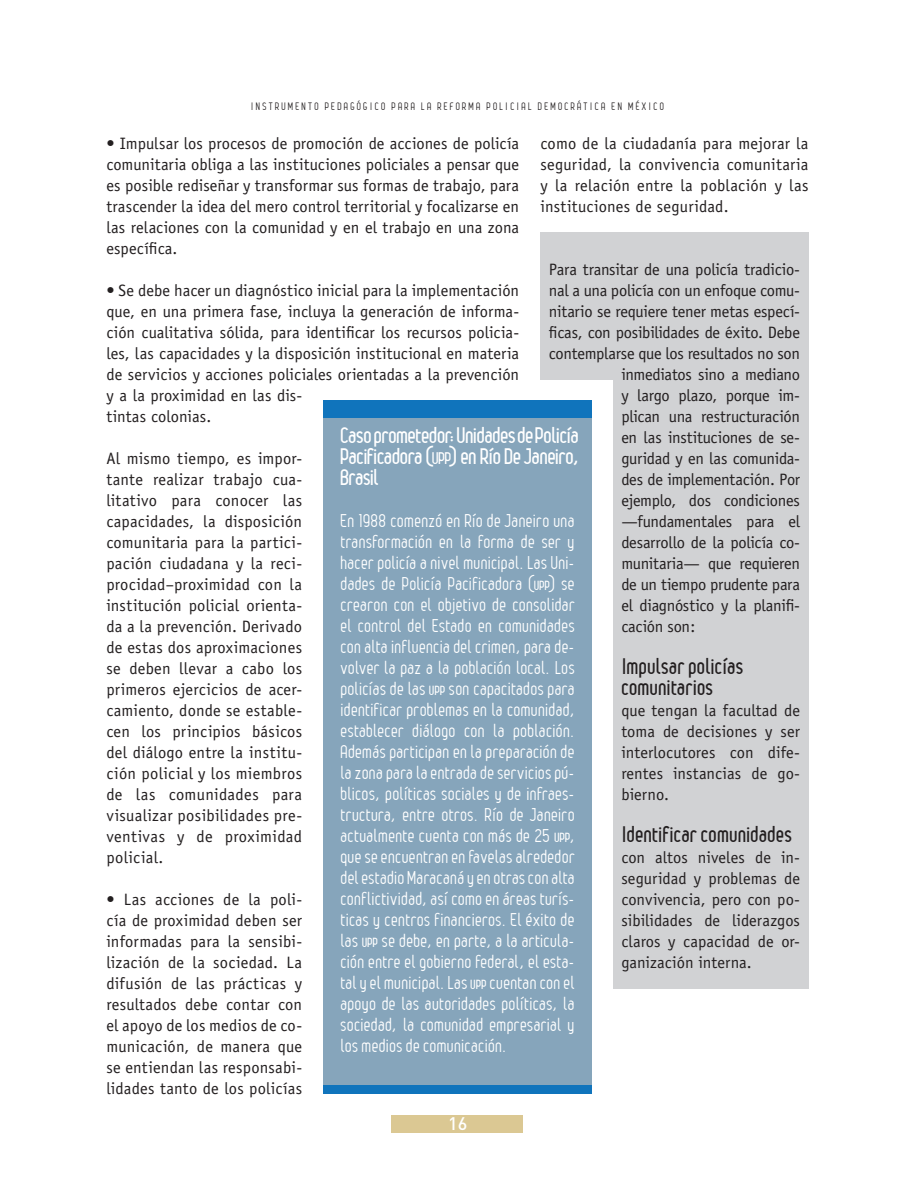
<style>
.page{position:relative;width:915px;height:1191px;background:#fff}
.page>*{position:absolute;margin:0;border:0;box-sizing:border-box;transform-origin:0 0}
.SUB_TITULO_2{font:700 21px/21px "Leger";color:#fff;text-align:justify}
.SUB_TITULO_1{font:700 21px/21px "Leger";letter-spacing:.03em;color:#231f20}
.RECUADRO{font:18px/21px "Leger";letter-spacing:.02em;color:#fff;text-align:justify}
.t1{font:500 18px "DIN";color:#fff}
.CUERPO_DE_TEXTO{font:16.5px/21px "Officina Sans";letter-spacing:.005em;color:#231f20;text-align:justify}
.DESTACADO{font:16.5px/21px "Officina Sans";letter-spacing:-.015em;color:#231f20;text-align:justify}
.t2{font:10.5px "Leger";letter-spacing:.22em;color:#231f20}
.s1{font-size:15.75px}
.s2{font-weight:700;font-size:12.3px}
</style>
<div class="page">
<div style="left:391px;top:1115px;width:132px;height:17px;background:#dbc893"></div>
<div style="left:612px;top:380px;width:196px;height:609px;background:#d1d2d4"></div>
<div style="left:540px;top:233px;width:268px;height:147px;background:#d1d2d4"></div>
<div style="left:323px;top:401px;width:268px;height:693px;background:#86a5bb"></div>
<div style="left:323px;top:401px;width:268px;height:17px;background:#1074bc"></div>
<div style="left:323px;top:1085px;width:268px;height:9px;background:#1074bc"></div>
<p class="t2" style="left:251px;top:100px;width:414px">INSTRUMENTO PEDAGÓGICO PARA LA REFORMA POLICIAL DEMOCRÁTICA EN MÉXICO</p>
<p class="CUERPO_DE_TEXTO" style="left:106px;top:133px;width:414px">• Impulsar los procesos de promoción de acciones de policía comunitaria obliga a las instituciones policiales a pensar que es posible rediseñar y transformar sus formas de trabajo, para trascender la idea del mero control territorial y focalizarse en las relaciones con la comunidad y en el trabajo en una zona específica.</p>
<p class="CUERPO_DE_TEXTO" style="left:106px;top:280px;width:414px;text-align:left">• Se debe hacer un diagnóstico inicial para la implementación que, en una primera fase, incluya la generación de informa&shy;ción cualitativa sólida, para identificar los recursos policia&shy;les, las capacidades y la disposición institucional en materia de servicios y acciones policiales orientadas a la prevención y a la proximidad en las dis-<br>tintas colonias.</p>
<p class="CUERPO_DE_TEXTO" style="left:106px;top:448px;width:197px">Al mismo tiempo, es impor&shy;tante realizar trabajo cua&shy;litativo para conocer las capacidades, la disposición comunitaria para la partici&shy;pación ciudadana y la reci&shy;procidad–proximidad con la institución policial orienta&shy;da a la prevención. Derivado de estas dos aproximaciones se deben llevar a cabo los primeros ejercicios de acer&shy;camiento, donde se estable&shy;cen los principios básicos del diálogo entre la institu&shy;ción policial y los miembros de las comunidades para visualizar posibilidades pre&shy;ventivas y de proximidad policial.</p>
<p class="CUERPO_DE_TEXTO" style="left:106px;top:889px;width:197px">• Las acciones de la poli&shy;cía de proximidad deben ser informadas para la sensibi&shy;lización de la sociedad. La difusión de las prácticas y resultados debe contar con el apoyo de los medios de co&shy;municación, de manera que se entiendan las responsabi&shy;lidades tanto de los policías</p>
<p class="CUERPO_DE_TEXTO" style="left:540px;top:133px;width:269px">como de la ciudadanía para mejorar la seguridad, la convivencia comunitaria y la relación entre la población y las instituciones de seguridad.</p>
<p class="DESTACADO" style="left:549px;top:259px;width:252px">Para transitar de una policía tradicio-</p>
<p class="DESTACADO" style="left:549px;top:280px;width:252px">nal a una policía con un enfoque comu-</p>
<p class="DESTACADO" style="left:549px;top:301px;width:252px">nitario se requiere tener metas especí-</p>
<p class="DESTACADO" style="left:549px;top:322px;width:252px">ficas, con posibilidades de éxito. Debe</p>
<p class="DESTACADO" style="left:549px;top:343px;width:252px">contemplarse que los resultados no son</p>
<p class="DESTACADO" style="left:621px;top:364px;width:180px">inmediatos sino a mediano</p>
<p class="DESTACADO" style="left:621px;top:385px;width:180px">y largo plazo, porque im-</p>
<p class="DESTACADO" style="left:621px;top:406px;width:180px">plican una restructuración</p>
<p class="DESTACADO" style="left:621px;top:427px;width:180px">en las instituciones de se-</p>
<p class="DESTACADO" style="left:621px;top:448px;width:180px">guridad y en las comunida-</p>
<p class="DESTACADO" style="left:621px;top:469px;width:180px">des de implementación. Por</p>
<p class="DESTACADO" style="left:621px;top:490px;width:180px">ejemplo, dos condiciones</p>
<p class="DESTACADO" style="left:621px;top:511px;width:180px">—fundamentales para el</p>
<p class="DESTACADO" style="left:621px;top:532px;width:180px">desarrollo de la policía co-</p>
<p class="DESTACADO" style="left:621px;top:553px;width:180px">munitaria— que requieren</p>
<p class="DESTACADO" style="left:621px;top:574px;width:180px">de un tiempo prudente para</p>
<p class="DESTACADO" style="left:621px;top:595px;width:180px">el diagnóstico y la planifi-</p>
<p class="DESTACADO" style="left:621px;top:616px;width:75px">cación son:</p>
<p class="SUB_TITULO_1" style="left:621px;top:655px;width:123px">Impulsar policías comunitarios</p>
<p class="DESTACADO" style="left:621px;top:700px;width:180px">que tengan la facultad de toma de decisiones y ser interlocutores con dife&shy;rentes instancias de go&shy;bierno.</p>
<p class="SUB_TITULO_1" style="left:621px;top:823px;width:172px">Identificar comunidades</p>
<p class="DESTACADO" style="left:621px;top:847px;width:180px">con altos niveles de in&shy;seguridad y problemas de convivencia, pero con po&shy;sibilidades de liderazgos claros y capacidad de or&shy;ganización interna.</p>
<p class="SUB_TITULO_2" style="left:340px;top:424px;width:240px">Caso prometedor: Unidades de Policía Pacificadora (<span class="s1">UPP</span>) en Río De Janeiro, Brasil</p>
<p class="RECUADRO" style="left:340px;top:510px;width:235px">En 1988 comenzó en Río de Janeiro una transformación en la forma de ser y hacer policía a nivel municipal. Las Uni&shy;dades de Policía Pacificadora (<span class="s2">UPP</span>) se crearon con el objetivo de consolidar el control del Estado en comunidades con alta influencia del crimen, para de&shy;volver la paz a la población local. Los policías de las <span class="s2">UPP</span> son capacitados para identificar problemas en la comunidad, establecer diálogo con la población.<br>Además participan en la preparación de la zona para la entrada de servicios pú&shy;blicos, políticas sociales y de infraes&shy;tructura, entre otros. Río de Janeiro actualmente cuenta con más de 25 <span class="s2">UPP</span>, que se encuentran en favelas alrededor del estadio Maracaná y en otras con alta conflictividad, así como en áreas turís&shy;ticas y centros financieros. El éxito de las <span class="s2">UPP</span> se debe, en parte, a la articula&shy;ción entre el gobierno federal, el esta&shy;tal y el municipal. Las <span class="s2">UPP</span> cuentan con el apoyo de las autoridades políticas, la sociedad, la comunidad empresarial y los medios de comunicación.</p>
<p class="t1" style="left:448px;top:1112px;width:21px">16</p>
</div>
